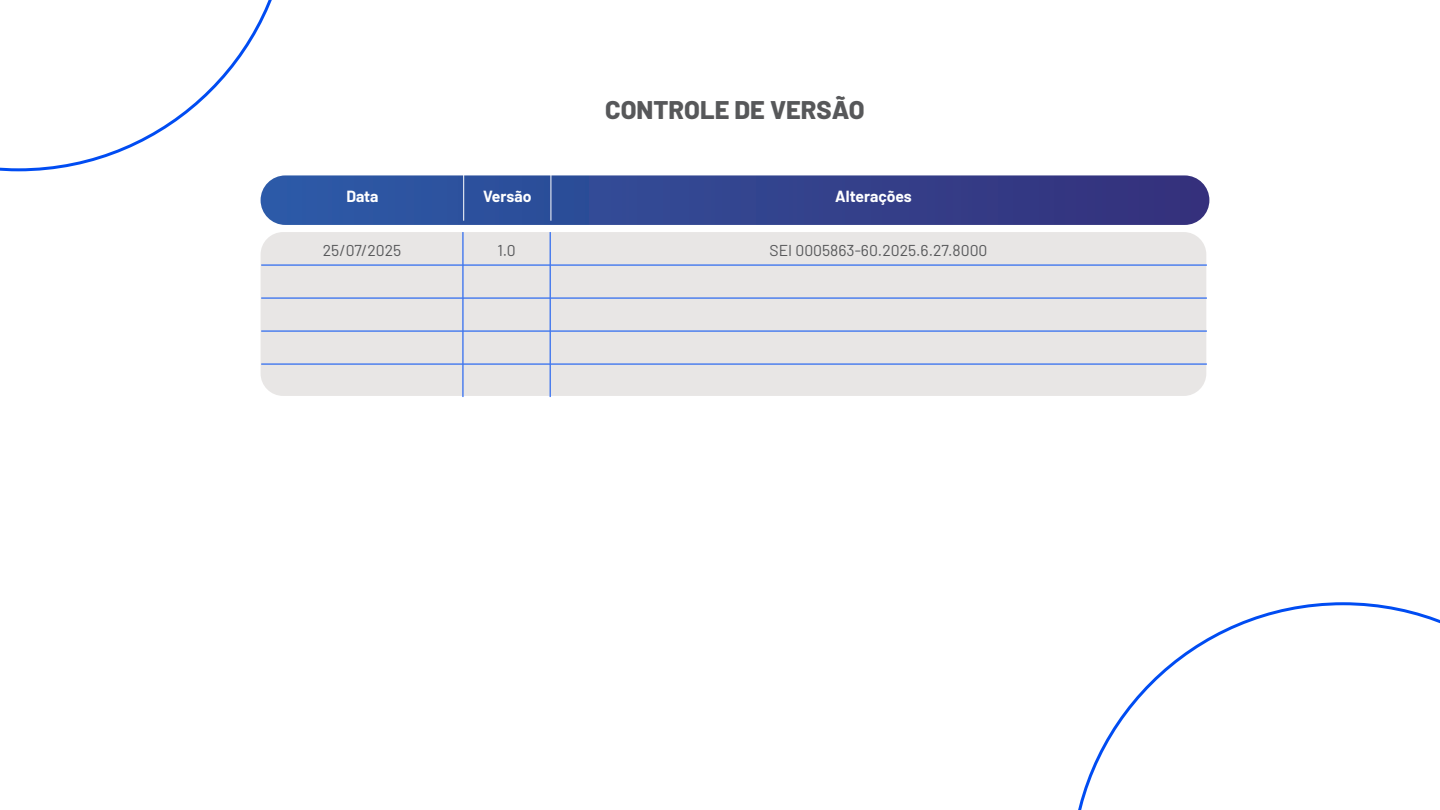
<style>
.page{position:relative;width:1440px;height:810px;background:#fff}
.page>*{position:absolute;margin:0;border:0;box-sizing:border-box;transform-origin:0 0}
.t1{font:800 25.5px "Barlow";color:#57585a}
.t2{font:15.75px "Barlow";color:#57585a}
.t3{font:700 15.75px "Barlow";letter-spacing:-.005em;color:#fff}
</style>
<div class="page">
<div style="left:261px;top:232px;width:945px;height:164px;background:#e8e6e5;border-radius:22px"></div>
<div style="left:261px;top:175px;width:948px;height:50px;background:linear-gradient(to right,#2c5ba7,#36307a);border-radius:25px"></div>
<hr style="left:463px;top:168px;width:1px;height:53px;background:#fff">
<hr style="left:551px;top:168px;width:1px;height:53px;background:#fff">
<hr style="left:463px;top:265px;width:1px;height:33px;background:#004cf2">
<hr style="left:550px;top:265px;width:1px;height:33px;background:#004cf2">
<hr style="left:261px;top:298px;width:202px;height:1px;background:#004cf2">
<hr style="left:463px;top:298px;width:87px;height:1px;background:#004cf2">
<hr style="left:463px;top:298px;width:1px;height:33px;background:#004cf2">
<hr style="left:550px;top:298px;width:657px;height:1px;background:#004cf2">
<hr style="left:550px;top:298px;width:1px;height:33px;background:#004cf2">
<hr style="left:261px;top:331px;width:202px;height:1px;background:#004cf2">
<hr style="left:463px;top:331px;width:87px;height:1px;background:#004cf2">
<hr style="left:463px;top:331px;width:1px;height:33px;background:#004cf2">
<hr style="left:550px;top:331px;width:657px;height:1px;background:#004cf2">
<hr style="left:550px;top:331px;width:1px;height:33px;background:#004cf2">
<hr style="left:261px;top:364px;width:202px;height:1px;background:#004cf2">
<hr style="left:463px;top:364px;width:87px;height:1px;background:#004cf2">
<hr style="left:463px;top:364px;width:1px;height:33px;background:#004cf2">
<hr style="left:550px;top:364px;width:657px;height:1px;background:#004cf2">
<hr style="left:550px;top:364px;width:1px;height:33px;background:#004cf2">
<hr style="left:463px;top:232px;width:1px;height:33px;background:#004cf2">
<hr style="left:550px;top:232px;width:1px;height:33px;background:#004cf2">
<hr style="left:261px;top:265px;width:202px;height:1px;background:#004cf2">
<hr style="left:463px;top:265px;width:87px;height:1px;background:#004cf2">
<hr style="left:550px;top:265px;width:657px;height:1px;background:#004cf2">
<svg style="left:1078px;top:602px;width:362px;height:208px"></svg>
<svg style="left:0;top:0;width:272px;height:171px"></svg>
<p class="t1" style="left:605px;top:91px;width:261px">CONTROLE DE VERSÃO</p>
<p class="t3" style="left:346px;top:185px;width:34px">Data</p>
<p class="t3" style="left:483px;top:185px;width:50px">Versão</p>
<p class="t3" style="left:835px;top:185px;width:78px">Alterações</p>
<p class="t2" style="left:323px;top:239px;width:80px">25/07/2025</p>
<p class="t2" style="left:497px;top:239px;width:20px">1.0</p>
<p class="t2" style="left:770px;top:239px;width:219px">SEI 0005863-60.2025.6.27.8000</p>
</div>
